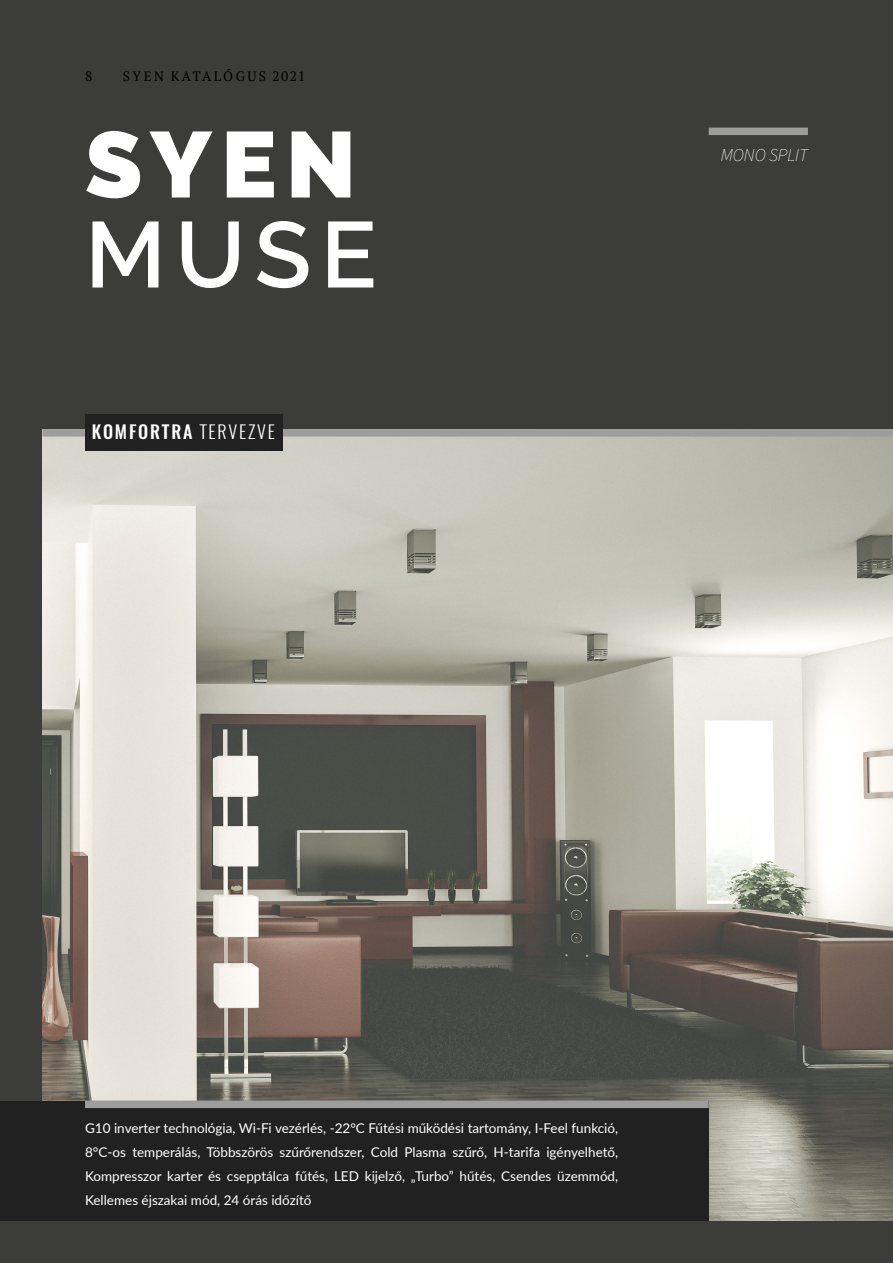
<style>
.page{position:relative;width:893px;height:1263px;background:#3c3c3b}
.page>*{position:absolute;margin:0;border:0;box-sizing:border-box;transform-origin:0 0}
.Titles{font:900 93px "Raleway";color:#fff}
.Titles-2{font:600 93px "Raleway";color:#fff}
.t1{font:500 18px "Oswald";letter-spacing:.1em;color:#fff}
.t2{font:italic 200 18px "Source Sans Pro";color:#fff}
.t3{font:13.5px "Lato";color:#fff}
.t4{font:13.5px "PT Serif";letter-spacing:.17em;color:#000}
.s1{font-weight:300}
</style>
<div class="page">
<img style="left:43px;top:437px;width:850px;height:783px">
<div style="left:0;top:1100px;width:709px;height:120px;background:#212121"></div>
<div style="left:85px;top:1100px;width:624px;height:8px;background:#9d9d9c"></div>
<div style="left:43px;top:429px;width:850px;height:8px;background:#9d9d9c"></div>
<div style="left:709px;top:128px;width:99px;height:7px;background:#9d9d9c"></div>
<div style="left:85px;top:414px;width:198px;height:37px;background:#212121"></div>
<p class="t4" style="left:85px;top:68px;width:9px">8</p>
<p class="t4" style="left:123px;top:68px;width:184px">SYEN KATALÓGUS 2021</p>
<p class="Titles" style="left:85px;top:111px;width:273px">SYEN</p>
<p class="Titles-2" style="left:85px;top:201px;width:293px">MUSE</p>
<p class="t1" style="left:92px;top:419px;width:185px">KOMFORTRA <span class="s1">TERVEZVE</span></p>
<p class="t2" style="left:721px;top:144px;width:89px">MONO SPLIT</p>
<p class="t3" style="left:85px;top:1118px;width:535px">G10 inverter technológia, Wi-Fi vezérlés, -22°C Fűtési működési tartomány, I-Feel funkció,</p>
<p class="t3" style="left:85px;top:1142px;width:535px">8°C-os temperálás, Többszörös szűrőrendszer, Cold Plasma szűrő, H-tarifa igényelhető,</p>
<p class="t3" style="left:85px;top:1166px;width:535px">Kompresszor karter és csepptálca fűtés, LED kijelző, „Turbo” hűtés, Csendes üzemmód,</p>
<p class="t3" style="left:85px;top:1190px;width:228px">Kellemes éjszakai mód, 24 órás időzítő</p>
</div>
